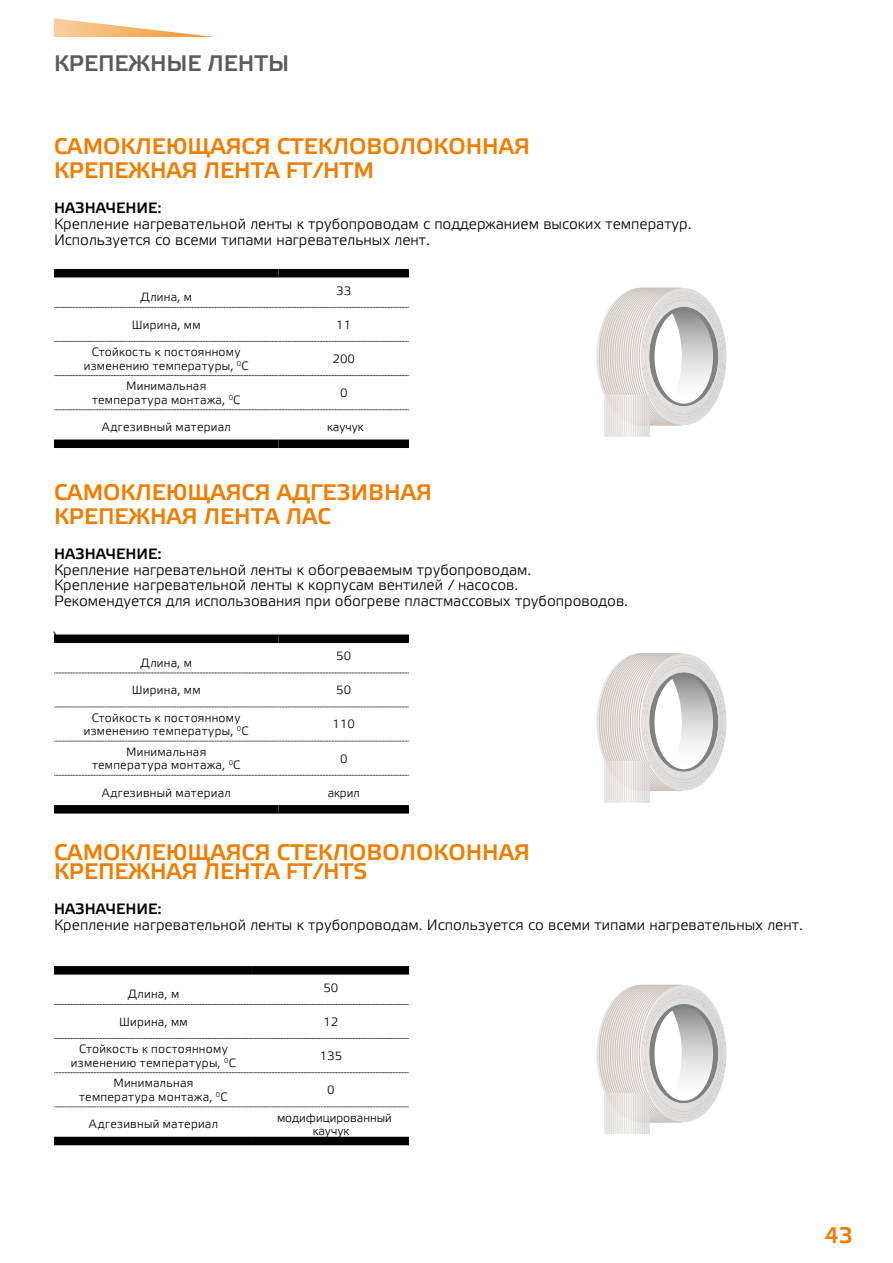
<style>
.page{position:relative;width:893px;height:1263px;background:#fff}
.page>*{position:absolute;margin:0;border:0;box-sizing:border-box;transform-origin:0 0}
.t1{font:22.5px/24px "Elektra Medium Pro";color:#ef7d00}
.t2{font:22.5px "Elektra Medium Pro";color:#5a5c5c}
.t3{font:15px/15.8px "Elektra Light Pro";color:#000}
.t4{font:15px "Elektra Medium Pro";color:#000}
.t5{font:12px/13.5px "Elektra Light Pro";letter-spacing:.02em;color:#000;text-align:center}
.t6{font:12px/13.5px "Elektra Light Pro";color:#000;text-align:center}
</style>
<div class="page">
<svg style="left:54px;top:18px;width:160px;height:19px"></svg>
<div style="left:604px;top:761px;width:45px;height:41px;background:#eceae8"></div>
<hr style="left:607px;top:761px;width:1px;height:41px;background:#cec4be">
<hr style="left:609px;top:761px;width:1px;height:41px;background:#cec4be">
<hr style="left:611px;top:761px;width:1px;height:41px;background:#cec4be">
<hr style="left:613px;top:761px;width:1px;height:41px;background:#cec4be">
<hr style="left:615px;top:761px;width:1px;height:41px;background:#cec4be">
<hr style="left:618px;top:761px;width:1px;height:41px;background:#cec4be">
<hr style="left:620px;top:761px;width:1px;height:41px;background:#cec4be">
<hr style="left:622px;top:761px;width:1px;height:41px;background:#cec4be">
<hr style="left:624px;top:761px;width:1px;height:41px;background:#cec4be">
<hr style="left:626px;top:761px;width:1px;height:41px;background:#cec4be">
<hr style="left:628px;top:761px;width:1px;height:41px;background:#cec4be">
<hr style="left:631px;top:761px;width:1px;height:41px;background:#cec4be">
<hr style="left:633px;top:761px;width:1px;height:41px;background:#cec4be">
<hr style="left:635px;top:761px;width:1px;height:41px;background:#cec4be">
<hr style="left:637px;top:761px;width:1px;height:41px;background:#cec4be">
<hr style="left:640px;top:761px;width:1px;height:41px;background:#cec4be">
<hr style="left:642px;top:761px;width:1px;height:41px;background:#cec4be">
<hr style="left:644px;top:761px;width:1px;height:41px;background:#cec4be">
<hr style="left:646px;top:761px;width:1px;height:41px;background:#cec4be">
<svg style="left:597px;top:653px;width:129px;height:138px"></svg>
<div style="left:604px;top:1093px;width:45px;height:40px;background:#eceae8"></div>
<hr style="left:607px;top:1093px;width:1px;height:40px;background:#cec4be">
<hr style="left:609px;top:1093px;width:1px;height:40px;background:#cec4be">
<hr style="left:611px;top:1093px;width:1px;height:40px;background:#cec4be">
<hr style="left:613px;top:1093px;width:1px;height:40px;background:#cec4be">
<hr style="left:615px;top:1093px;width:1px;height:40px;background:#cec4be">
<hr style="left:618px;top:1093px;width:1px;height:40px;background:#cec4be">
<hr style="left:620px;top:1093px;width:1px;height:40px;background:#cec4be">
<hr style="left:622px;top:1093px;width:1px;height:40px;background:#cec4be">
<hr style="left:624px;top:1093px;width:1px;height:40px;background:#cec4be">
<hr style="left:626px;top:1093px;width:1px;height:40px;background:#cec4be">
<hr style="left:628px;top:1093px;width:1px;height:40px;background:#cec4be">
<hr style="left:631px;top:1093px;width:1px;height:40px;background:#cec4be">
<hr style="left:633px;top:1093px;width:1px;height:40px;background:#cec4be">
<hr style="left:635px;top:1093px;width:1px;height:40px;background:#cec4be">
<hr style="left:637px;top:1093px;width:1px;height:40px;background:#cec4be">
<hr style="left:640px;top:1093px;width:1px;height:40px;background:#cec4be">
<hr style="left:642px;top:1093px;width:1px;height:40px;background:#cec4be">
<hr style="left:644px;top:1093px;width:1px;height:40px;background:#cec4be">
<hr style="left:646px;top:1093px;width:1px;height:40px;background:#cec4be">
<svg style="left:597px;top:984px;width:129px;height:139px"></svg>
<div style="left:604px;top:396px;width:45px;height:40px;background:#eceae8"></div>
<hr style="left:607px;top:396px;width:1px;height:40px;background:#cec4be">
<hr style="left:609px;top:396px;width:1px;height:40px;background:#cec4be">
<hr style="left:611px;top:396px;width:1px;height:40px;background:#cec4be">
<hr style="left:613px;top:396px;width:1px;height:40px;background:#cec4be">
<hr style="left:615px;top:396px;width:1px;height:40px;background:#cec4be">
<hr style="left:618px;top:396px;width:1px;height:40px;background:#cec4be">
<hr style="left:620px;top:396px;width:1px;height:40px;background:#cec4be">
<hr style="left:622px;top:396px;width:1px;height:40px;background:#cec4be">
<hr style="left:624px;top:396px;width:1px;height:40px;background:#cec4be">
<hr style="left:626px;top:396px;width:1px;height:40px;background:#cec4be">
<hr style="left:628px;top:396px;width:1px;height:40px;background:#cec4be">
<hr style="left:631px;top:396px;width:1px;height:40px;background:#cec4be">
<hr style="left:633px;top:396px;width:1px;height:40px;background:#cec4be">
<hr style="left:635px;top:396px;width:1px;height:40px;background:#cec4be">
<hr style="left:637px;top:396px;width:1px;height:40px;background:#cec4be">
<hr style="left:640px;top:396px;width:1px;height:40px;background:#cec4be">
<hr style="left:642px;top:396px;width:1px;height:40px;background:#cec4be">
<hr style="left:644px;top:396px;width:1px;height:40px;background:#cec4be">
<hr style="left:646px;top:396px;width:1px;height:40px;background:#cec4be">
<svg style="left:597px;top:287px;width:129px;height:139px"></svg>
<svg style="left:54px;top:307px;width:355px;height:1px"></svg>
<svg style="left:54px;top:341px;width:355px;height:1px"></svg>
<svg style="left:54px;top:375px;width:355px;height:1px"></svg>
<svg style="left:54px;top:409px;width:355px;height:1px"></svg>
<div style="left:54px;top:269px;width:225px;height:8px;background:#000"></div>
<div style="left:279px;top:269px;width:130px;height:8px;background:#000"></div>
<div style="left:54px;top:439px;width:225px;height:9px;background:#000"></div>
<div style="left:279px;top:439px;width:130px;height:9px;background:#000"></div>
<svg style="left:54px;top:673px;width:355px;height:1px"></svg>
<svg style="left:54px;top:707px;width:355px;height:1px"></svg>
<svg style="left:54px;top:741px;width:355px;height:1px"></svg>
<svg style="left:54px;top:775px;width:355px;height:1px"></svg>
<div style="left:54px;top:634px;width:225px;height:9px;background:#000"></div>
<div style="left:279px;top:634px;width:130px;height:9px;background:#000"></div>
<div style="left:54px;top:805px;width:225px;height:8px;background:#000"></div>
<div style="left:279px;top:805px;width:130px;height:8px;background:#000"></div>
<svg style="left:54px;top:1004px;width:355px;height:1px"></svg>
<svg style="left:54px;top:1038px;width:355px;height:1px"></svg>
<svg style="left:54px;top:1072px;width:355px;height:1px"></svg>
<svg style="left:54px;top:1106px;width:355px;height:1px"></svg>
<div style="left:54px;top:966px;width:199px;height:8px;background:#000"></div>
<div style="left:253px;top:966px;width:156px;height:8px;background:#000"></div>
<div style="left:54px;top:1137px;width:199px;height:8px;background:#000"></div>
<div style="left:253px;top:1137px;width:156px;height:8px;background:#000"></div>
<h1 class="t2" style="left:54px;top:51px;width:237px">КРЕПЕЖНЫЕ ЛЕНТЫ</h1>
<h1 class="t1" style="left:54px;top:135px;width:478px">САМОКЛЕЮЩАЯСЯ СТЕКЛОВОЛОКОННАЯ<br>КРЕПЕЖНАЯ ЛЕНТА FT/HTM</h1>
<p class="t4" style="left:54px;top:200px;width:109px">НАЗНАЧЕНИЕ:</p>
<p class="t3" style="left:54px;top:216px;width:639px">Крепление нагревательной ленты к трубопроводам с поддержанием высоких температур.<br>Используется со всеми типами нагревательных лент.</p>
<p class="t5" style="left:141px;top:291px;width:53px">Длина, м</p>
<p class="t5" style="left:336px;top:284px;width:16px">33</p>
<p class="t5" style="left:132px;top:318px;width:70px">Ширина, мм</p>
<p class="t5" style="left:336px;top:318px;width:16px">11</p>
<p class="t5" style="left:84px;top:346px;width:166px">Стойкость к постоянному изменению температуры, <sup>0</sup>С</p>
<p class="t5" style="left:333px;top:352px;width:24px">200</p>
<p class="t5" style="left:92px;top:380px;width:150px">Минимальная температура монтажа, <sup>0</sup>С</p>
<p class="t5" style="left:340px;top:387px;width:9px">0</p>
<p class="t5" style="left:102px;top:421px;width:131px">Адгезивный материал</p>
<p class="t5" style="left:327px;top:421px;width:38px">каучук</p>
<h1 class="t1" style="left:54px;top:481px;width:379px">САМОКЛЕЮЩАЯСЯ АДГЕЗИВНАЯ<br>КРЕПЕЖНАЯ ЛЕНТА ЛАС</h1>
<p class="t4" style="left:54px;top:545px;width:109px">НАЗНАЧЕНИЕ:</p>
<p class="t3" style="left:54px;top:562px;width:576px">Крепление нагревательной ленты к обогреваемым трубопроводам.<br>Крепление нагревательной ленты к корпусам вентилей / насосов.<br>Рекомендуется для использования при обогреве пластмассовых трубопроводов.</p>
<p class="t3" style="left:54px;top:630px;width:8px">\</p>
<p class="t5" style="left:141px;top:656px;width:53px">Длина, м</p>
<p class="t5" style="left:336px;top:650px;width:16px">50</p>
<p class="t5" style="left:132px;top:684px;width:70px">Ширина, мм</p>
<p class="t5" style="left:336px;top:684px;width:16px">50</p>
<p class="t5" style="left:84px;top:711px;width:166px">Стойкость к постоянному изменению температуры, <sup>0</sup>С</p>
<p class="t5" style="left:333px;top:718px;width:24px">110</p>
<p class="t5" style="left:92px;top:745px;width:150px">Минимальная температура монтажа, <sup>0</sup>С</p>
<p class="t5" style="left:340px;top:752px;width:9px">0</p>
<p class="t5" style="left:102px;top:786px;width:131px">Адгезивный материал</p>
<p class="t5" style="left:328px;top:786px;width:34px">акрил</p>
<h1 class="t1" style="left:54px;top:843px;width:478px;line-height:19.5px">САМОКЛЕЮЩАЯСЯ СТЕКЛОВОЛОКОННАЯ<br>КРЕПЕЖНАЯ ЛЕНТА FT/HTS</h1>
<p class="t4" style="left:54px;top:901px;width:109px">НАЗНАЧЕНИЕ:</p>
<p class="t3" style="left:54px;top:918px;width:750px">Крепление нагревательной ленты к трубопроводам. Используется со всеми типами нагревательных лент.</p>
<p class="t5" style="left:128px;top:988px;width:53px">Длина, м</p>
<p class="t5" style="left:323px;top:981px;width:16px">50</p>
<p class="t5" style="left:119px;top:1015px;width:70px">Ширина, мм</p>
<p class="t5" style="left:323px;top:1015px;width:16px">12</p>
<p class="t5" style="left:71px;top:1043px;width:166px">Стойкость к постоянному изменению температуры, <sup>0</sup>С</p>
<p class="t5" style="left:320px;top:1049px;width:24px">135</p>
<p class="t5" style="left:79px;top:1077px;width:150px">Минимальная температура монтажа, <sup>0</sup>С</p>
<p class="t5" style="left:327px;top:1084px;width:9px">0</p>
<p class="t5" style="left:89px;top:1118px;width:131px">Адгезивный материал</p>
<p class="t6" style="left:277px;top:1111px;width:116px">модифицированный каучук</p>
<h1 class="t1" style="left:825px;top:1223px;width:30px">43</h1>
</div>
